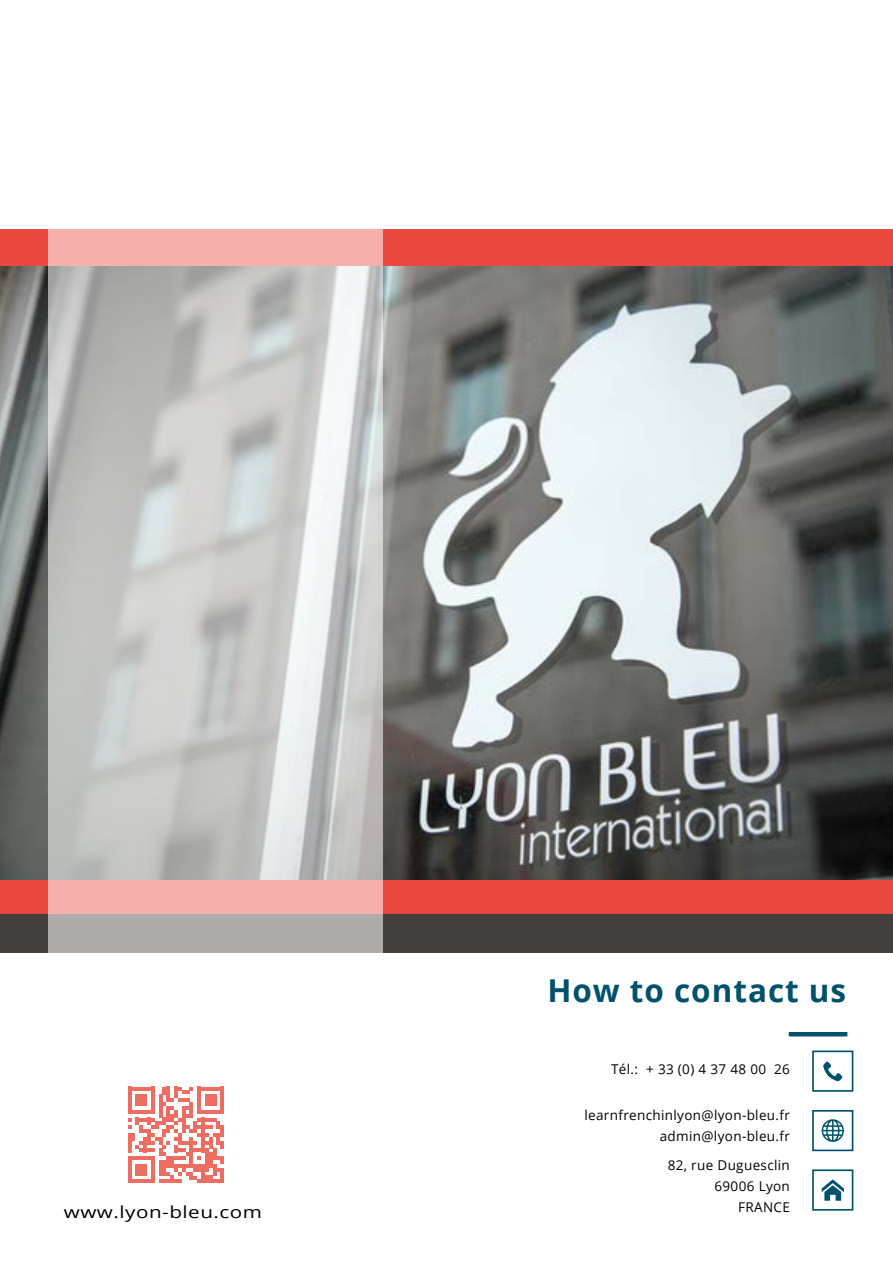
<style>
.page{position:relative;width:893px;height:1263px;background:#fff}
.page>*{position:absolute;margin:0;border:0;box-sizing:border-box;transform-origin:0 0}
.t1{font:700 31.5px "Open Sans";letter-spacing:.03em;color:#00516b}
.t2{font:16.5px "Open Sans";letter-spacing:.025em;color:#000;scale:1.25 1}
.t3{font:13.5px/21px "Open Sans";letter-spacing:.025em;color:#000;text-align:right}
</style>
<div class="page">
<hr style="left:789px;top:1032px;width:57px;height:4px;background:#00516b">
<div style="left:0;top:377px;width:893px;height:575px;background:#41403c"></div>
<div style="left:0;top:229px;width:893px;height:685px;background:#e9473f"></div>
<img style="left:0;top:266px;width:893px;height:613px">
<svg style="left:128px;top:1087px;width:96px;height:96px"></svg>
<svg style="left:48px;top:229px;width:335px;height:723px;background:#cac4c2"></svg>
<hr style="left:790px;top:1032px;width:57px;height:4px;background:#00516b">
<svg style="left:823px;top:1061px;width:19px;height:20px"></svg>
<div style="left:812px;top:1050px;width:41px;height:42px;border:2px solid #00516b"></div>
<svg style="left:822px;top:1119px;width:22px;height:23px"></svg>
<div style="left:812px;top:1110px;width:41px;height:41px;border:2px solid #00516b"></div>
<svg style="left:822px;top:1179px;width:22px;height:22px"></svg>
<div style="left:812px;top:1169px;width:41px;height:42px;border:2px solid #00516b"></div>
<p class="t2" style="left:64px;top:1200px;width:160px">www.lyon-bleu.com</p>
<h1 class="t1" style="left:547px;top:968px;width:300px">How to contact us</h1>
<p class="t3" style="left:611px;top:1058px;width:180px">Tél.: + 33 (0) 4 37 48 00 26</p>
<p class="t3" style="left:584px;top:1104px;width:207px">learnfrenchinlyon@lyon-bleu.fr admin@lyon-bleu.fr</p>
<p class="t3" style="left:668px;top:1154px;width:124px">82, rue Duguesclin<br>69006 Lyon<br>FRANCE</p>
</div>
